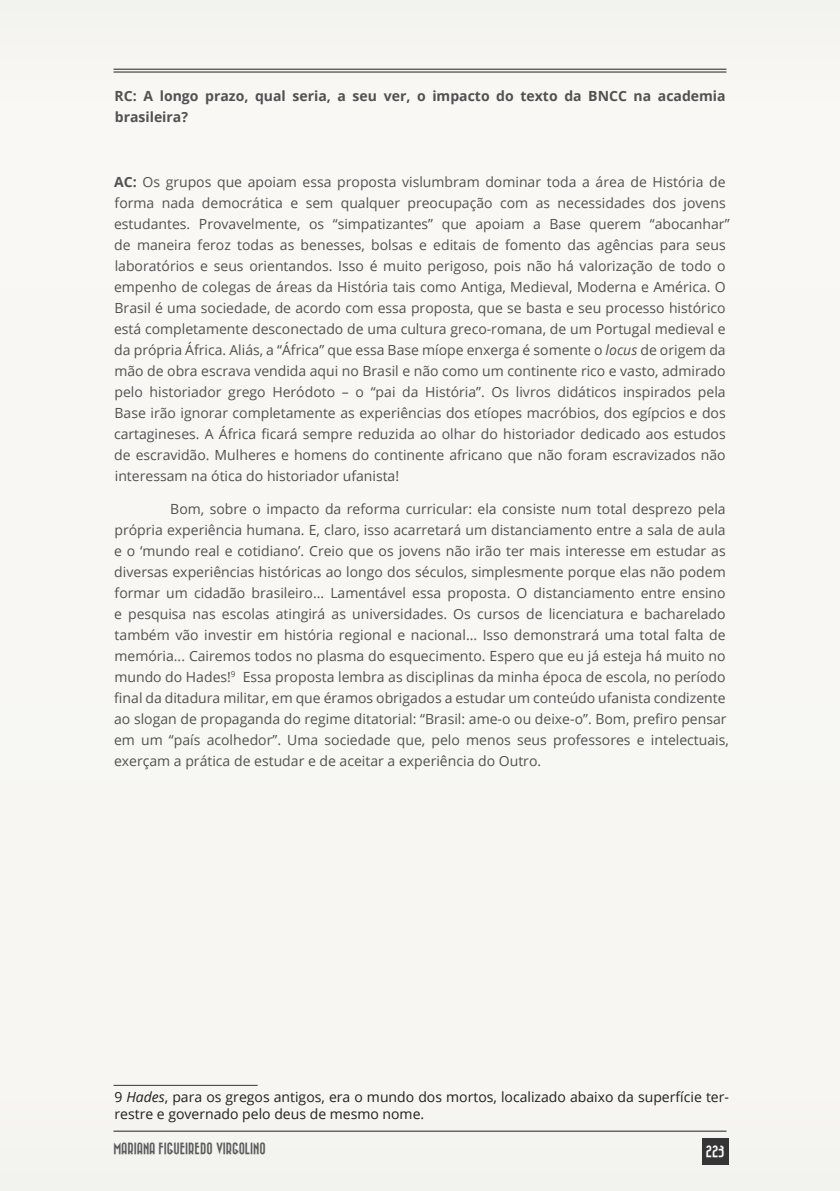
<style>
.page{position:relative;width:840px;height:1191px;background:#fff}
.page>*{position:absolute;margin:0;border:0;box-sizing:border-box;transform-origin:0 0}
.t1{font:14px/21px "Open Sans";color:#515151}
.t2{font:14px/16.8px "Open Sans";color:#231f20}
.t3{font:700 14px/21px "Open Sans";color:#515151}
.t4{font:12px "Bazar";color:#5d5d5d}
.t5{font:12px "Bazar";color:#fff}
.s1{font-weight:700}
.s2{font-style:italic}
</style>
<div class="page">
<div style="left:0;top:0;width:839px;height:1190px;background:#f8f7f4"></div>
<hr style="left:113px;top:69px;width:613px;height:1px;background:#231f20">
<hr style="left:113px;top:72px;width:613px;height:1px;background:#231f20">
<hr style="left:113px;top:1130px;width:613px;height:1px;background:#231f20">
<div style="left:701px;top:1138px;width:27px;height:27px;background:#363536"></div>
<hr style="left:113px;top:1085px;width:144px;height:1px;background:#363536">
<p class="t3" style="left:115px;top:85px;width:612px">RC: A longo prazo, qual seria, a seu ver, o impacto do texto da BNCC na academia brasileira?</p>
<p class="t1" style="left:114px;top:171px;width:616px"><span class="s1">AC:</span> Os grupos que apoiam essa proposta vislumbram dominar toda a área de História de forma nada democrática e sem qualquer preocupação com as necessidades dos jovens estudantes. Provavelmente, os “simpatizantes” que apoiam a Base querem “abocanhar” de maneira feroz todas as benesses, bolsas e editais de fomento das agências para seus laboratórios e seus orientandos. Isso é muito perigoso, pois não há valorização de todo o empenho de colegas de áreas da História tais como Antiga, Medieval, Moderna e América. O Brasil é uma sociedade, de acordo com essa proposta, que se basta e seu processo histórico está completamente desconectado de uma cultura greco-romana, de um Portugal medieval e da própria África. Aliás, a “África” que essa Base míope enxerga é somente o <span class="s2">locus</span> de origem da mão de obra escrava vendida aqui no Brasil e não como um continente rico e vasto, admirado pelo historiador grego Heródoto – o “pai da História”. Os livros didáticos inspirados pela Base irão ignorar completamente as experiências dos etíopes macróbios, dos egípcios e dos cartagineses. A África ficará sempre reduzida ao olhar do historiador dedicado aos estudos de escravidão. Mulheres e homens do continente africano que não foram escravizados não interessam na ótica do historiador ufanista!</p>
<p class="t1" style="left:114px;top:497px;width:616px;text-indent:56px">Bom, sobre o impacto da reforma curricular: ela consiste num total desprezo pela própria experiência humana. E, claro, isso acarretará um distanciamento entre a sala de aula e o ‘mundo real e cotidiano’. Creio que os jovens não irão ter mais interesse em estudar as diversas experiências históricas ao longo dos séculos, simplesmente porque elas não podem formar um cidadão brasileiro... Lamentável essa proposta. O distanciamento entre ensino e pesquisa nas escolas atingirá as universidades. Os cursos de licenciatura e bacharelado também vão investir em história regional e nacional... Isso demonstrará uma total falta de memória... Cairemos todos no plasma do esquecimento. Espero que eu já esteja há muito no mundo do Hades!<sup>9</sup> Essa proposta lembra as disciplinas da minha época de escola, no período final da ditadura militar, em que éramos obrigados a estudar um conteúdo ufanista condizente ao slogan de propaganda do regime ditatorial: “Brasil: ame-o ou deixe-o”. Bom, prefiro pensar em um “país acolhedor”. Uma sociedade que, pelo menos seus professores e intelectuais, exerçam a prática de estudar e de aceitar a experiência do Outro.</p>
<p class="t2" style="left:114px;top:1088px;width:615px">9 <span class="s2">Hades</span>, para os gregos antigos, era o mundo dos mortos, localizado abaixo da superfície ter&shy;restre e governado pelo deus de mesmo nome.</p>
<p class="t4" style="left:113px;top:1142px;width:154px">MARIANA FIGUEIREDO VIRGOLINO</p>
<p class="t5" style="left:705px;top:1145px;width:20px">223</p>
</div>
